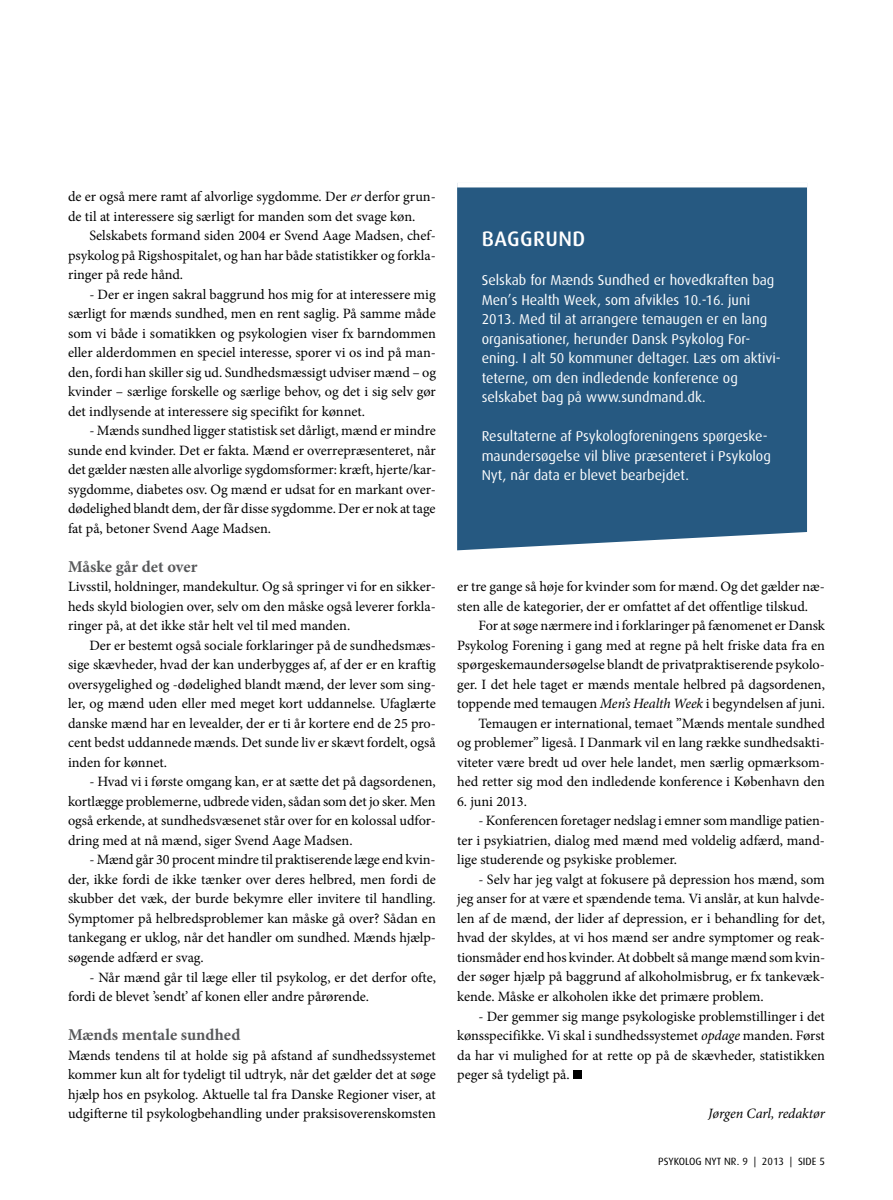
<style>
.page{position:relative;width:893px;height:1200px;background:#fff}
.page>*{position:absolute;margin:0;border:0;box-sizing:border-box;transform-origin:0 0}
.t1{font:500 21px "Dax";letter-spacing:.02em;color:#fff}
.t2{font:700 16.5px "Minion Pro";color:#58595b}
.t3{font:14.25px/19.5px "Minion Pro";color:#000;text-align:justify}
.t4{font:14.25px/19.5px "Dax";color:#fff}
.t5{font:italic 14.25px "Minion Pro";letter-spacing:-.01em;color:#000}
.t6{font:10.5px "Dax";color:#000}
.s1{font-style:italic}
</style>
<div class="page">
<div style="left:457px;top:187px;width:350px;height:363px;background:#265981"></div>
<div style="left:573px;top:1070px;width:8px;height:8px;background:#000"></div>
<p class="t3" style="left:68px;top:187px;width:369px">de er også mere ramt af alvorlige sygdomme. Der <span class="s1">er</span> derfor grun&shy;de til at interessere sig særligt for manden som det svage køn.</p>
<p class="t3" style="left:68px;top:226px;width:369px;text-indent:21px">Selskabets formand siden 2004 er Svend Aage Madsen, chef&shy;psykolog på Rigshospitalet, og han har både statistikker og forkla&shy;ringer på rede hånd.</p>
<p class="t3" style="left:68px;top:284px;width:370px;text-indent:21px">- Der er ingen sakral baggrund hos mig for at interessere mig særligt for mænds sundhed, men en rent saglig. På samme måde som vi både i somatikken og psykologien viser fx barndommen eller alderdommen en speciel interesse, sporer vi os ind på man&shy;den, fordi han skiller sig ud. Sundhedsmæssigt udviser mænd – og kvinder – særlige forskelle og særlige behov, og det i sig selv gør det indlysende at interessere sig specifikt for kønnet.</p>
<p class="t3" style="left:68px;top:421px;width:370px;text-indent:21px">- Mænds sundhed ligger statistisk set dårligt, mænd er mindre sunde end kvinder. Det er fakta. Mænd er overrepræsenteret, når det gælder næsten alle alvorlige sygdomsformer: kræft, hjerte/kar&shy;sygdomme, diabetes osv. Og mænd er udsat for en markant over&shy;dødelighed blandt dem, der får disse sygdomme. Der er nok at tage fat på, betoner Svend Aage Madsen.</p>
<p class="t2" style="left:68px;top:554px;width:131px">Måske går det over</p>
<p class="t3" style="left:68px;top:577px;width:369px">Livsstil, holdninger, mandekultur. Og så springer vi for en sikker&shy;heds skyld biologien over, selv om den måske også leverer forkla&shy;ringer på, at det ikke står helt vel til med manden.</p>
<p class="t3" style="left:68px;top:635px;width:369px;text-indent:21px">Der er bestemt også sociale forklaringer på de sundhedsmæs&shy;sige skævheder, hvad der kan underbygges af, af der er en kraftig oversygelighed og -dødelighed blandt mænd, der lever som sing&shy;ler, og mænd uden eller med meget kort uddannelse. Ufaglærte danske mænd har en levealder, der er ti år kortere end de 25 pro&shy;cent bedst uddannede mænds. Det sunde liv er skævt fordelt, også inden for kønnet.</p>
<p class="t3" style="left:68px;top:772px;width:369px;text-indent:21px">- Hvad vi i første omgang kan, er at sætte det på dagsordenen, kortlægge problemerne, udbrede viden, sådan som det jo sker. Men også erkende, at sundhedsvæsenet står over for en kolossal udfor&shy;dring med at nå mænd, siger Svend Aage Madsen.</p>
<p class="t3" style="left:68px;top:850px;width:369px;text-indent:21px">- Mænd går 30 procent mindre til praktiserende læge end kvin&shy;der, ikke fordi de ikke tænker over deres helbred, men fordi de skubber det væk, der burde bekymre eller invitere til handling.<br>Symptomer på helbredsproblemer kan måske gå over? Sådan en tankegang er uklog, når det handler om sundhed. Mænds hjælp&shy;søgende adfærd er svag.</p>
<p class="t3" style="left:68px;top:967px;width:369px;text-indent:21px">- Når mænd går til læge eller til psykolog, er det derfor ofte, fordi de blevet ’sendt’ af konen eller andre pårørende.</p>
<p class="t2" style="left:68px;top:1022px;width:174px">Mænds mentale sundhed</p>
<p class="t3" style="left:68px;top:1045px;width:369px">Mænds tendens til at holde sig på afstand af sundhedssystemet kommer kun alt for tydeligt til udtryk, når det gælder det at søge hjælp hos en psykolog. Aktuelle tal fra Danske Regioner viser, at udgifterne til psykologbehandling under praksisoverenskomsten</p>
<h1 class="t1" style="left:482px;top:227px;width:105px">BAGGRUND</h1>
<p class="t4" style="left:482px;top:270px;width:301px">Selskab for Mænds Sundhed er hovedkraften bag Men’s Health Week, som afvikles 10.-16. juni 2013. Med til at arrangere temaugen er en lang organisationer, herunder Dansk Psykolog For&shy;ening. I alt 50 kommuner deltager. Læs om aktivi&shy;teterne, om den indledende konference og selskabet bag på www.sundmand.dk.</p>
<p class="t4" style="left:482px;top:426px;width:291px">Resultaterne af Psykologforeningens spørgeske&shy;maundersøgelse vil blive præsenteret i Psykolog<br>Nyt, når data er blevet bearbejdet.</p>
<p class="t3" style="left:457px;top:577px;width:369px">er tre gange så høje for kvinder som for mænd. Og det gælder næ&shy;sten alle de kategorier, der er omfattet af det offentlige tilskud.</p>
<p class="t3" style="left:457px;top:616px;width:369px;text-align:right">For at søge nærmere ind i forklaringer på fænomenet er Dansk Psykolog Forening i gang med at regne på helt friske data fra en spørgeskemaundersøgelse blandt de privatpraktiserende psykolo&shy;ger. I det hele taget er mænds mentale helbred på dagsordenen, toppende med temaugen <span class="s1">Men’s Health Week</span> i begyndelsen af juni.<br>Temaugen er international, temaet ”Mænds mentale sundhed<br>og problemer” ligeså. I Danmark vil en lang række sundhedsakti&shy;viteter være bredt ud over hele landet, men særlig opmærksom&shy;hed retter sig mod den indledende konference i København den</p>
<p class="t3" style="left:457px;top:791px;width:71px">6. juni 2013.</p>
<p class="t3" style="left:457px;top:811px;width:369px;text-indent:21px">- Konferencen foretager nedslag i emner som mandlige patien&shy;ter i psykiatrien, dialog med mænd med voldelig adfærd, mand&shy;lige studerende og psykiske problemer.</p>
<p class="t3" style="left:457px;top:869px;width:370px;text-align:left;text-indent:21px">- Selv har jeg valgt at fokusere på depression hos mænd, som jeg anser for at være et spændende tema. Vi anslår, at kun halvde&shy;len af de mænd, der lider af depression, er i behandling for det, hvad der skyldes, at vi hos mænd ser andre symptomer og reak&shy;tionsmåder end hos kvinder. At dobbelt så mange mænd som kvin&shy;der søger hjælp på baggrund af alkoholmisbrug, er fx tankevæk&shy;kende. Måske er alkoholen ikke det primære problem.</p>
<p class="t3" style="left:457px;top:1005px;width:369px;text-indent:21px">- Der gemmer sig mange psykologiske problemstillinger i det kønsspecifikke. Vi skal i sundhedssystemet <span class="s1">opdage</span> manden. Først da har vi mulighed for at rette op på de skævheder, statistikken peger så tydeligt på.</p>
<p class="t5" style="left:708px;top:1103px;width:118px">Jørgen Carl, redaktør</p>
<p class="t6" style="left:658px;top:1154px;width:168px">PSYKOLOG NYT NR. 9 | 2013 | SIDE 5</p>
</div>
